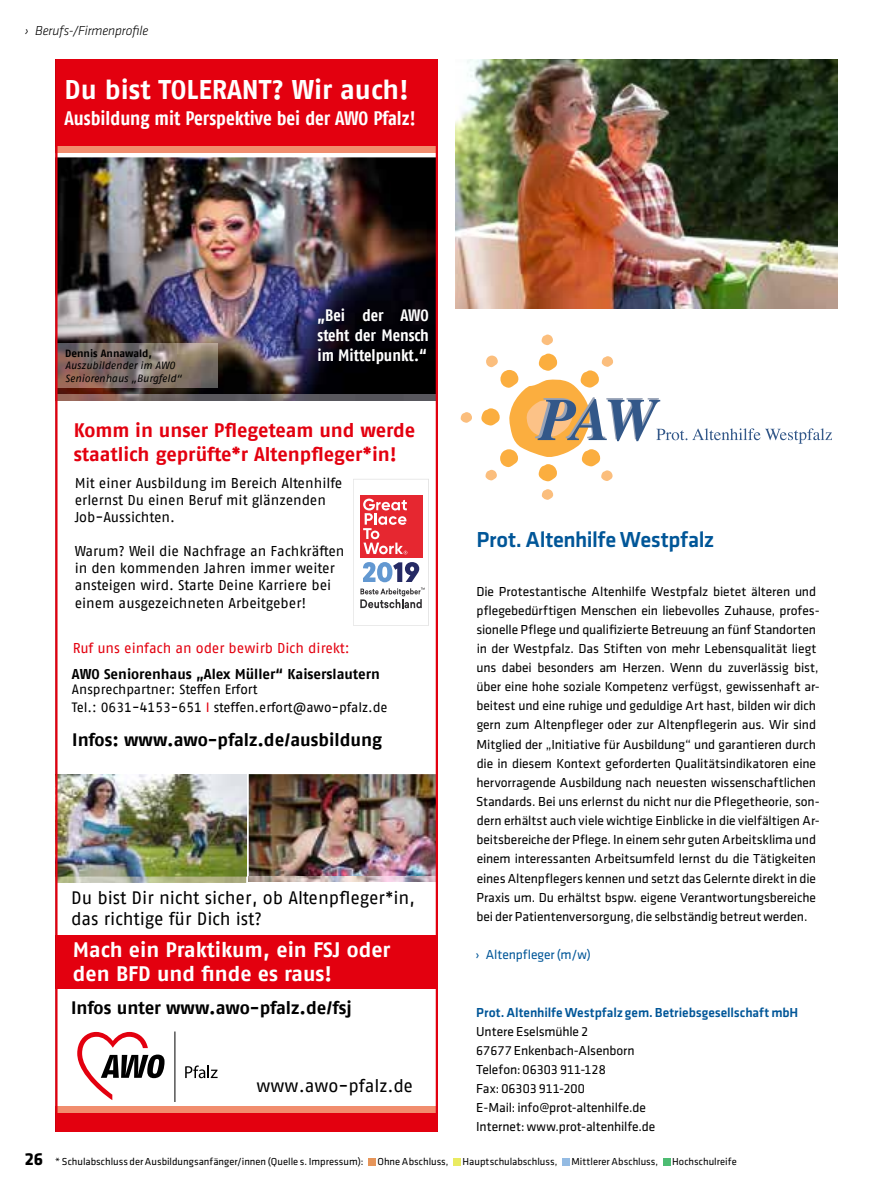
<style>
.page{position:relative;width:893px;height:1191px;background:#fff}
.page>*{position:absolute;margin:0;border:0;box-sizing:border-box;transform-origin:0 0}
.t1{font:700 27px "AWO Fago Office";color:#fff}
.t2{font:22.5px "Klavika Medium TF";letter-spacing:-.015em;color:#005698}
.t3{font:700 21px/24px "AWO Fago Office";color:#fff}
.t4{font:700 19.5px/23.4px "AWO Fago Office";letter-spacing:-.005em;color:#e3000f}
.t5{font:700 19.5px "AWO Fago Cond";color:#fff}
.t6{font:18px/21.6px "AWO Fago Office";color:#000}
.t7{font:700 18px "AWO Fago Office";color:#000}
.t8{font:700 18px "Klavika";color:#000}
.t9{font:700 16.5px/19.8px "AWO Fago Cond";letter-spacing:-.005em;color:#fff;text-align:justify}
.t10{font:14.25px/17.1px "AWO Fago Office";color:#000}
.t11{font:700 14.25px "AWO Fago Office";color:#000}
.t12{font:14.25px "AWO Fago Office";color:#e3000f}
.t13{font:13.5px/19.2px "Klavika Regular TF";letter-spacing:-.01em;color:#000}
.t14{font:13.5px/18px "AWO Fago Office";color:#000}
.t15{font:13.5px "Klavika Medium TF";letter-spacing:-.005em;color:#005698}
.t16{font:italic 300 13.5px "Klavika";letter-spacing:-.01em;color:#000}
.t17{font:13.5px "Klavika Regular TF";color:#005698}
.t18{font:10.5px "Klavika Regular TF";color:#000}
.t19{font:italic 10.5px/12.6px "AWO Fago Office";color:#000}
.t20{font:700 10.5px "AWO Fago Office";color:#000}
.s1{color:#e3000f}
</style>
<div class="page">
<div style="left:368px;top:1158px;width:8px;height:7px;background:#e6955a"></div>
<div style="left:454px;top:1158px;width:7px;height:7px;background:#eaeb61"></div>
<div style="left:562px;top:1158px;width:8px;height:7px;background:#94bbe3"></div>
<div style="left:663px;top:1158px;width:8px;height:7px;background:#4dbc72"></div>
<img style="left:455px;top:60px;width:383px;height:248px">
<svg style="left:542px;top:334px;width:11px;height:11px"></svg>
<svg style="left:542px;top:489px;width:11px;height:11px"></svg>
<svg style="left:461px;top:412px;width:11px;height:11px"></svg>
<svg style="left:481px;top:353px;width:351px;height:128px"></svg>
<hr style="left:438px;top:60px;width:1px;height:1071px;background:#000">
<img style="left:55px;top:60px;width:383px;height:1071px">
<p class="t16" style="left:25px;top:23px;width:125px">› Berufs-/Firmenprofile</p>
<h1 class="t1" style="left:64px;top:73px;width:346px">Du bist TOLERANT? Wir auch!</h1>
<h3 class="t5" style="left:64px;top:107px;width:353px">Ausbildung mit Perspektive bei der AWO Pfalz!</h3>
<h3 class="t8" style="left:25px;top:1149px;width:20px">26</h3>
<p class="t9" style="left:317px;top:305px;width:113px">„Bei der AWO steht der Mensch im Mittelpunkt.“</p>
<p class="t20" style="left:65px;top:347px;width:88px">Dennis Annawald,</p>
<p class="t19" style="left:65px;top:359px;width:118px">Auszubildender im AWO<br>Seniorenhaus „Burgfeld“</p>
<h3 class="t4" style="left:74px;top:418px;width:343px">Komm in unser Pflegeteam und werde staatlich geprüfte*r Altenpfleger*in!</h3>
<p class="t10" style="left:75px;top:474px;width:269px">Mit einer Ausbildung im Bereich Altenhilfe erlernst Du einen Beruf mit glänzenden<br>Job-Aussichten.</p>
<p class="t10" style="left:75px;top:542px;width:271px">Warum? Weil die Nachfrage an Fachkräften in den kommenden Jahren immer weiter ansteigen wird. Starte Deine Karriere bei einem ausgezeichneten Arbeitgeber!</p>
<p class="t12" style="left:73px;top:640px;width:278px">Ruf uns einfach an oder bewirb Dich direkt:</p>
<p class="t11" style="left:72px;top:666px;width:309px">AWO Seniorenhaus „Alex Müller“ Kaiserslautern</p>
<p class="t14" style="left:72px;top:680px;width:317px">Ansprechpartner: Steffen Erfort<br>Tel.: 0631-4153-651 <span class="s1">I</span> steffen.erfort@awo-pfalz.de</p>
<h3 class="t7" style="left:72px;top:729px;width:311px">Infos: www.awo-pfalz.de/ausbildung</h3>
<h3 class="t6" style="left:71px;top:886px;width:345px">Du bist Dir nicht sicher, ob Altenpfleger*in, das richtige für Dich ist?</h3>
<h3 class="t3" style="left:73px;top:937px;width:319px">Mach ein Praktikum, ein FSJ oder den BFD und finde es raus!</h3>
<h3 class="t7" style="left:71px;top:996px;width:282px">Infos unter www.awo-pfalz.de/fsj</h3>
<h3 class="t6" style="left:257px;top:1074px;width:158px">www.awo-pfalz.de</h3>
<h2 class="t2" style="left:476px;top:527px;width:239px">Prot. Altenhilfe Westpfalz</h2>
<p class="t13" style="left:476px;top:581px;width:345px">Die Protestantische Altenhilfe Westpfalz bietet älteren und pflegebedürftigen Menschen ein liebevolles Zuhause, profes&shy;sionelle Pflege und qualifizierte Betreuung an fünf Standorten in der Westpfalz. Das Stiften von mehr Lebensqualität liegt uns dabei besonders am Herzen. Wenn du zuverlässig bist, über eine hohe soziale Kompetenz verfügst, gewissenhaft ar&shy;beitest und eine ruhige und geduldige Art hast, bilden wir dich gern zum Altenpfleger oder zur Altenpflegerin aus. Wir sind Mitglied der „Initiative für Ausbildung“ und garantieren durch die in diesem Kontext geforderten Qualitätsindikatoren eine hervorragende Ausbildung nach neuesten wissenschaftlichen Standards. Bei uns erlernst du nicht nur die Pflegetheorie, son&shy;dern erhältst auch viele wichtige Einblicke in die vielfältigen Ar&shy;beitsbereiche der Pflege. In einem sehr guten Arbeitsklima und einem interessanten Arbeitsumfeld lernst du die Tätigkeiten eines Altenpflegers kennen und setzt das Gelernte direkt in die Praxis um. Du erhältst bspw. eigene Verantwortungsbereiche bei der Patientenversorgung, die selbständig betreut werden.</p>
<p class="t17" style="left:475px;top:947px;width:117px">› Altenpfleger (m/w)</p>
<p class="t15" style="left:476px;top:1004px;width:324px">Prot. Altenhilfe Westpfalz gem. Betriebsgesellschaft mbH</p>
<p class="t13" style="left:476px;top:1021px;width:181px">Untere Eselsmühle 2<br>67677 Enkenbach-Alsenborn<br>Telefon: 06303 911-128<br>Fax: 06303 911-200<br>E-Mail: info@prot-altenhilfe.de<br>Internet: www.prot-altenhilfe.de</p>
<p class="t18" style="left:55px;top:1156px;width:310px">* Schulabschluss der Ausbildungsanfänger/innen (Quelle s. Impressum):</p>
<p class="t18" style="left:378px;top:1156px;width:73px">Ohne Abschluss,</p>
<p class="t18" style="left:463px;top:1156px;width:96px">Hauptschulabschluss,</p>
<p class="t18" style="left:571px;top:1156px;width:88px">Mittlerer Abschluss,</p>
<p class="t18" style="left:672px;top:1156px;width:66px">Hochschulreife</p>
</div>
